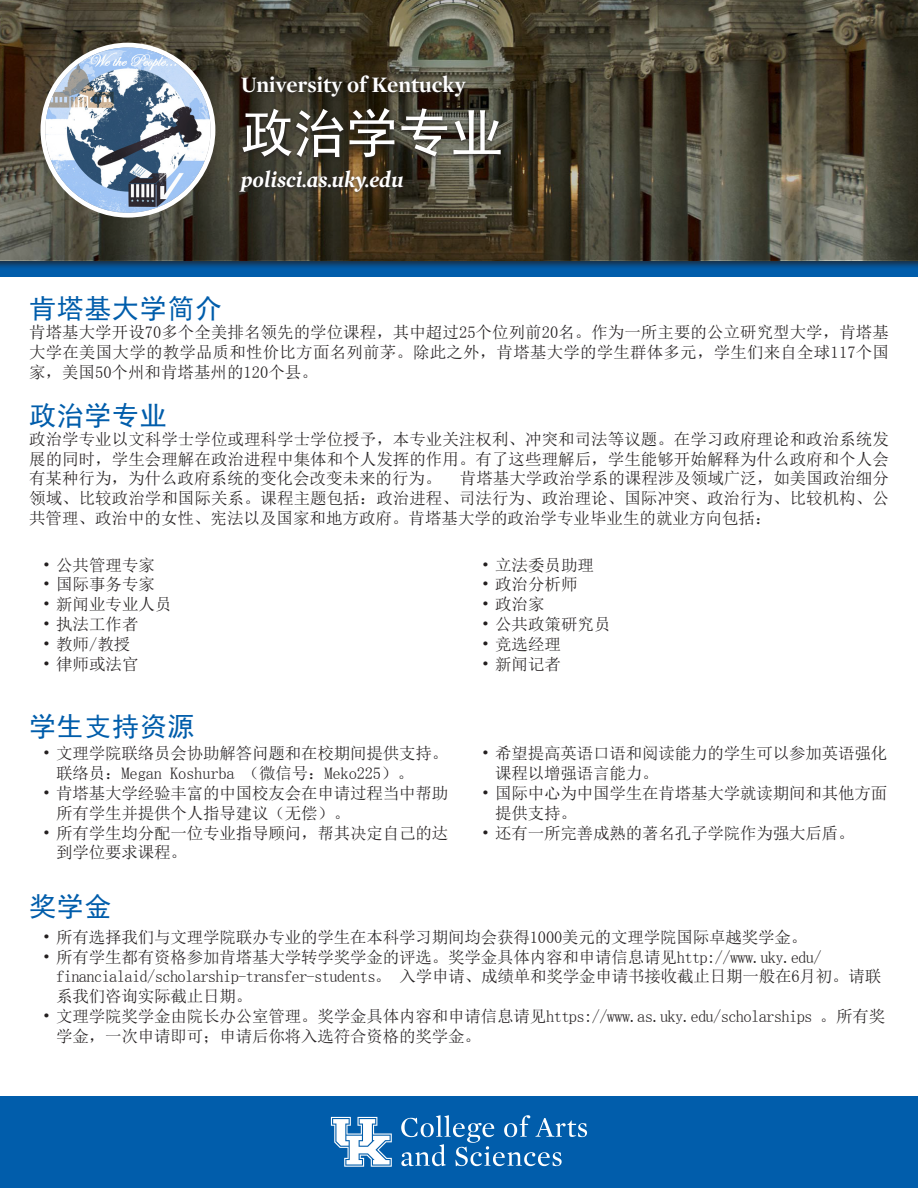
<style>
.page{position:relative;width:918px;height:1188px;background:#fff}
.page>*{position:absolute;margin:0;border:0;box-sizing:border-box;transform-origin:0 0}
.t1{font:52.5px "Sim Hei";color:#fff}
.t2{font:27px "Sim Hei";letter-spacing:.025em;color:#015dab}
.t3{font:700 22.5px "Mercury Display";color:#fff}
.t4{font:italic 700 22.5px "Mercury Display";color:#fff}
.t5{font:16.5px/19.8px "Sim Sun";letter-spacing:-.01em;color:#231f20}
</style>
<div class="page">
<div style="left:0;top:247px;width:918px;height:30px;background:#015dab"></div>
<div style="left:0;top:0;width:918px;height:269px;background:#231f20;opacity:.75"></div>
<svg style="left:0;top:0;width:918px;height:260px;background:#4b4636"></svg>
<div style="left:40px;top:43px;width:175px;height:175px;background:#fff;border-radius:50%"></div>
<img style="left:45px;top:47px;width:166px;height:166px;border-radius:83px">
<div style="left:237px;top:168px;width:170px;height:29px;background:#231f20;opacity:.76"></div>
<div style="left:238px;top:73px;width:231px;height:28px;background:#231f20;opacity:.76"></div>
<div style="left:239px;top:107px;width:265px;height:55px;background:#231f20;opacity:.76"></div>
<div style="left:0;top:1096px;width:918px;height:92px;background:#015dab"></div>
<svg style="left:401px;top:1115px;width:186px;height:51px"></svg>
<svg style="left:331px;top:1117px;width:61px;height:50px"></svg>
<p class="t3" style="left:241px;top:68px;width:226px">University of Kentucky</p>
<p class="t1" style="left:241px;top:106px;width:264px">政治学专业</p>
<p class="t4" style="left:241px;top:163px;width:164px">polisci.as.uky.edu</p>
<p class="t2" style="left:29px;top:295px;width:195px">肯塔基大学简介</p>
<p class="t5" style="left:29px;top:322px;width:861px;text-align:justify">肯塔基大学开设70多个全美排名领先的学位课程，其中超过25个位列前20名。作为一所主要的公立研究型大学，肯塔基大学在美国大学的教学品质和性价比方面名列前茅。除此之外，肯塔基大学的学生群体多元，学生们来自全球117个国家，美国50个州和肯塔基州的120个县。</p>
<p class="t2" style="left:29px;top:402px;width:139px">政治学专业</p>
<p class="t5" style="left:29px;top:429px;width:861px;text-align:justify">政治学专业以文科学士学位或理科学士学位授予，本专业关注权利、冲突和司法等议题。在学习政府理论和政治系统发展的同时，学生会理解在政治进程中集体和个人发挥的作用。有了这些理解后，学生能够开始解释为什么政府和个人会有某种行为，为什么政府系统的变化会改变未来的行为。 肯塔基大学政治学系的课程涉及领域广泛，如美国政治细分领域、比较政治学和国际关系。课程主题包括：政治进程、司法行为、政治理论、国际冲突、政治行为、比较机构、公共管理、政治中的女性、宪法以及国家和地方政府。肯塔基大学的政治学专业毕业生的就业方向包括：</p>
<p class="t5" style="left:43px;top:555px;width:114px">• 公共管理专家</p>
<p class="t5" style="left:43px;top:575px;width:114px">• 国际事务专家</p>
<p class="t5" style="left:43px;top:594px;width:131px">• 新闻业专业人员</p>
<p class="t5" style="left:43px;top:614px;width:98px">• 执法工作者</p>
<p class="t5" style="left:43px;top:634px;width:89px">• 教师/教授</p>
<p class="t5" style="left:43px;top:654px;width:98px">• 律师或法官</p>
<p class="t5" style="left:482px;top:555px;width:114px">• 立法委员助理</p>
<p class="t5" style="left:482px;top:575px;width:97px">• 政治分析师</p>
<p class="t5" style="left:482px;top:594px;width:64px">• 政治家</p>
<p class="t5" style="left:482px;top:614px;width:130px">• 公共政策研究员</p>
<p class="t5" style="left:482px;top:634px;width:81px">• 竞选经理</p>
<p class="t5" style="left:482px;top:654px;width:81px">• 新闻记者</p>
<p class="t2" style="left:29px;top:712px;width:167px">学生支持资源</p>
<p class="t5" style="left:56px;top:744px;width:394px;text-indent:-13px">• 文理学院联络员会协助解答问题和在校期间提供支持。联络员：Megan Koshurba （微信号：Meko225）。</p>
<p class="t5" style="left:56px;top:783px;width:394px;text-indent:-13px">• 肯塔基大学经验丰富的中国校友会在申请过程当中帮助所有学生并提供个人指导建议（无偿）。</p>
<p class="t5" style="left:56px;top:823px;width:394px;text-indent:-13px">• 所有学生均分配一位专业指导顾问，帮其决定自己的达到学位要求课程。</p>
<p class="t2" style="left:29px;top:893px;width:84px">奖学金</p>
<p class="t5" style="left:495px;top:744px;width:394px;text-indent:-14px">• 希望提高英语口语和阅读能力的学生可以参加英语强化课程以增强语言能力。</p>
<p class="t5" style="left:495px;top:783px;width:394px;text-indent:-14px">• 国际中心为中国学生在肯塔基大学就读期间和其他方面提供支持。</p>
<p class="t5" style="left:482px;top:823px;width:375px">• 还有一所完善成熟的著名孔子学院作为强大后盾。</p>
<p class="t5" style="left:43px;top:927px;width:766px">• 所有选择我们与文理学院联办专业的学生在本科学习期间均会获得1000美元的文理学院国际卓越奖学金。</p>
<p class="t5" style="left:56px;top:947px;width:827px;text-indent:-13px">• 所有学生都有资格参加肯塔基大学转学奖学金的评选。奖学金具体内容和申请信息请见http://www.uky.edu/ financialaid/scholarship-transfer-students。 入学申请、成绩单和奖学金申请书接收截止日期一般在6月初。请联系我们咨询实际截止日期。</p>
<p class="t5" style="left:56px;top:1006px;width:831px;text-indent:-13px">• 文理学院奖学金由院长办公室管理。奖学金具体内容和申请信息请见https://www.as.uky.edu/scholarships 。所有奖学金，一次申请即可；申请后你将入选符合资格的奖学金。</p>
</div>
